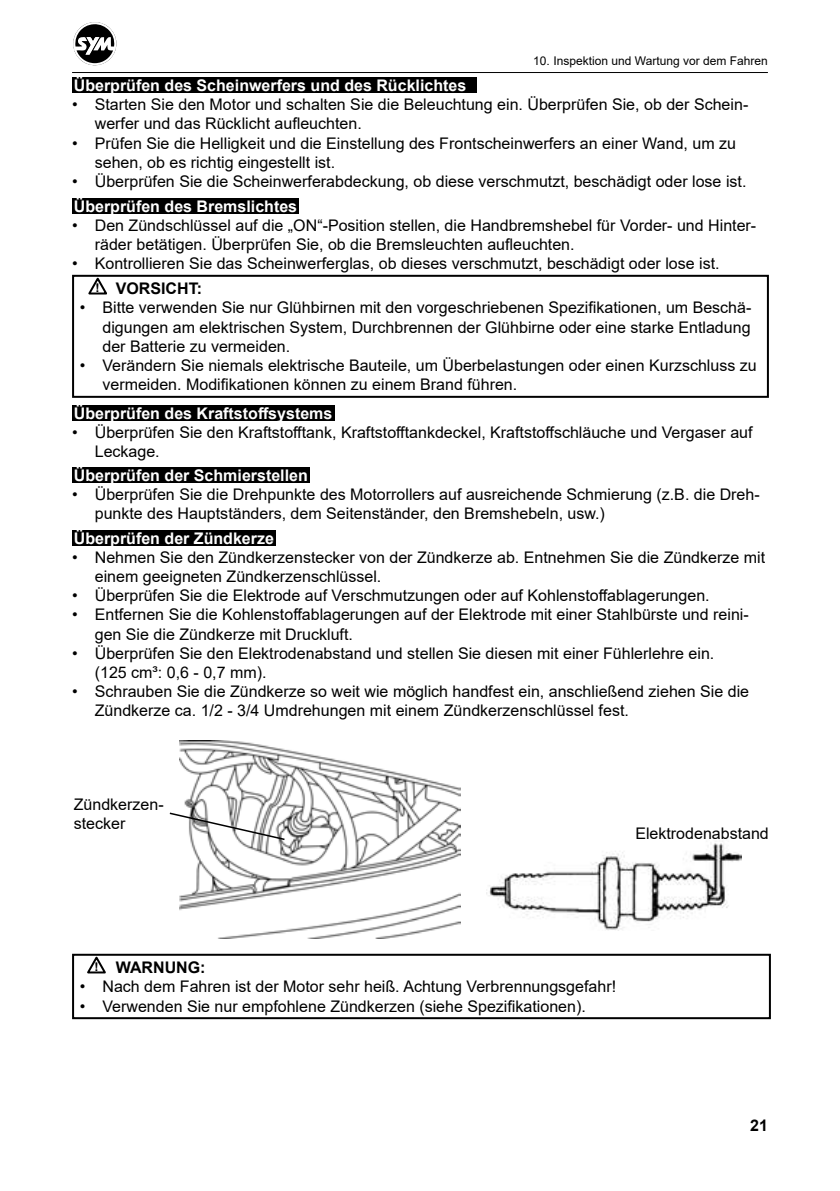
<style>
.page{position:relative;width:840px;height:1191px;background:#fff}
.page>*{position:absolute;margin:0;border:0;box-sizing:border-box;transform-origin:0 0}
.t1{font:16px/19.2px "Arial";color:#000}
.t2{font:700 16px "Arial";color:#fff}
.t3{font:700 16px "Arial";color:#000}
.t4{font:12px "Arial";color:#000}
.t5{font:700 12px "Arial";color:#000;scale:1.04 1}
</style>
<div class="page">
<hr style="left:72px;top:72px;width:695px;height:1px;background:#000">
<svg style="left:73px;top:22px;width:44px;height:44px"></svg>
<div style="left:72px;top:78px;width:404px;height:15px;background:#000"></div>
<div style="left:72px;top:198px;width:227px;height:15px;background:#000"></div>
<div style="left:72px;top:406px;width:262px;height:15px;background:#000"></div>
<div style="left:72px;top:467px;width:237px;height:15px;background:#000"></div>
<div style="left:72px;top:530px;width:203px;height:15px;background:#000"></div>
<div style="left:72px;top:275px;width:696px;height:123px;border:2px solid #000"></div>
<svg style="left:86px;top:276px;width:23px;height:19px"></svg>
<img style="left:180px;top:740px;width:280px;height:198px">
<svg style="left:169px;top:811px;width:117px;height:30px"></svg>
<img style="left:486px;top:841px;width:255px;height:89px">
<div style="left:72px;top:953px;width:698px;height:66px;border:2px solid #000"></div>
<svg style="left:85px;top:955px;width:23px;height:19px"></svg>
<p class="t2" style="left:74px;top:74px;width:394px">Überprüfen des Scheinwerfers und des Rücklichtes</p>
<p class="t4" style="left:533px;top:53px;width:236px">10. Inspektion und Wartung vor dem Fahren</p>
<p class="t1" style="left:95px;top:95px;width:654px;text-indent:-23px">• Starten Sie den Motor und schalten Sie die Beleuchtung ein. Überprüfen Sie, ob der Schein&shy;werfer und das Rücklicht aufleuchten.</p>
<p class="t1" style="left:95px;top:133px;width:642px;text-indent:-23px">• Prüfen Sie die Helligkeit und die Einstellung des Frontscheinwerfers an einer Wand, um zu sehen, ob es richtig eingestellt ist.</p>
<p class="t1" style="left:72px;top:172px;width:675px">• Überprüfen Sie die Scheinwerferabdeckung, ob diese verschmutzt, beschädigt oder lose ist.</p>
<p class="t1" style="left:95px;top:215px;width:662px;text-indent:-23px">• Den Zündschlüssel auf die „ON“-Position stellen, die Handbremshebel für Vorder- und Hinter&shy;räder betätigen. Überprüfen Sie, ob die Bremsleuchten aufleuchten.</p>
<p class="t1" style="left:72px;top:254px;width:648px">• Kontrollieren Sie das Scheinwerferglas, ob dieses verschmutzt, beschädigt oder lose ist.</p>
<p class="t3" style="left:116px;top:277px;width:88px">VORSICHT:</p>
<p class="t1" style="left:102px;top:298px;width:650px;text-align:justify;text-indent:-23px">• Bitte verwenden Sie nur Glühbirnen mit den vorgeschriebenen Spezifikationen, um Beschä&shy;digungen am elektrischen System, Durchbrennen der Glühbirne oder eine starke Entladung der Batterie zu vermeiden.</p>
<p class="t1" style="left:102px;top:356px;width:655px;text-indent:-23px">• Verändern Sie niemals elektrische Bauteile, um Überbelastungen oder einen Kurzschluss zu vermeiden. Modifikationen können zu einem Brand führen.</p>
<p class="t2" style="left:74px;top:195px;width:225px">Überprüfen des Bremslichtes</p>
<p class="t5" style="left:96px;top:279px;width:5px">!</p>
<p class="t2" style="left:74px;top:402px;width:260px">Überprüfen des Kraftstoffsystems</p>
<p class="t1" style="left:95px;top:423px;width:659px;text-indent:-23px">• Überprüfen Sie den Kraftstofftank, Kraftstofftankdeckel, Kraftstoffschläuche und Vergaser auf<br>Leckage.</p>
<p class="t1" style="left:95px;top:484px;width:666px;text-indent:-23px">• Überprüfen Sie die Drehpunkte des Motorrollers auf ausreichende Schmierung (z.B. die Dreh&shy;punkte des Hauptständers, dem Seitenständer, den Bremshebeln, usw.)</p>
<p class="t1" style="left:95px;top:547px;width:671px;text-indent:-23px">• Nehmen Sie den Zündkerzenstecker von der Zündkerze ab. Entnehmen Sie die Zündkerze mit einem geeigneten Zündkerzenschlüssel.</p>
<p class="t1" style="left:72px;top:586px;width:638px">• Überprüfen Sie die Elektrode auf Verschmutzungen oder auf Kohlenstoffablagerungen.</p>
<p class="t1" style="left:95px;top:605px;width:655px;text-indent:-23px">• Entfernen Sie die Kohlenstoffablagerungen auf der Elektrode mit einer Stahlbürste und reini&shy;gen Sie die Zündkerze mit Druckluft.</p>
<p class="t1" style="left:95px;top:643px;width:620px;text-indent:-23px">• Überprüfen Sie den Elektrodenabstand und stellen Sie diesen mit einer Fühlerlehre ein. (125 cm³: 0,6 - 0,7 mm).</p>
<p class="t1" style="left:95px;top:682px;width:655px;text-indent:-23px">• Schrauben Sie die Zündkerze so weit wie möglich handfest ein, anschließend ziehen Sie die<br>Zündkerze ca. 1/2 - 3/4 Umdrehungen mit einem Zündkerzenschlüssel fest.</p>
<p class="t2" style="left:74px;top:464px;width:235px">Überprüfen der Schmierstellen</p>
<p class="t2" style="left:74px;top:527px;width:202px">Überprüfen der Zündkerze</p>
<p class="t1" style="left:74px;top:794px;width:91px">Zündkerzen&shy;stecker</p>
<p class="t1" style="left:635px;top:824px;width:135px">Elektrodenabstand</p>
<p class="t3" style="left:116px;top:956px;width:91px">WARNUNG:</p>
<p class="t1" style="left:80px;top:977px;width:537px">• Nach dem Fahren ist der Motor sehr heiß. Achtung Verbrennungsgefahr!</p>
<p class="t1" style="left:80px;top:996px;width:507px">• Verwenden Sie nur empfohlene Zündkerzen (siehe Spezifikationen).</p>
<p class="t5" style="left:94px;top:958px;width:5px">!</p>
<p class="t3" style="left:749px;top:1113px;width:19px">21</p>
</div>
